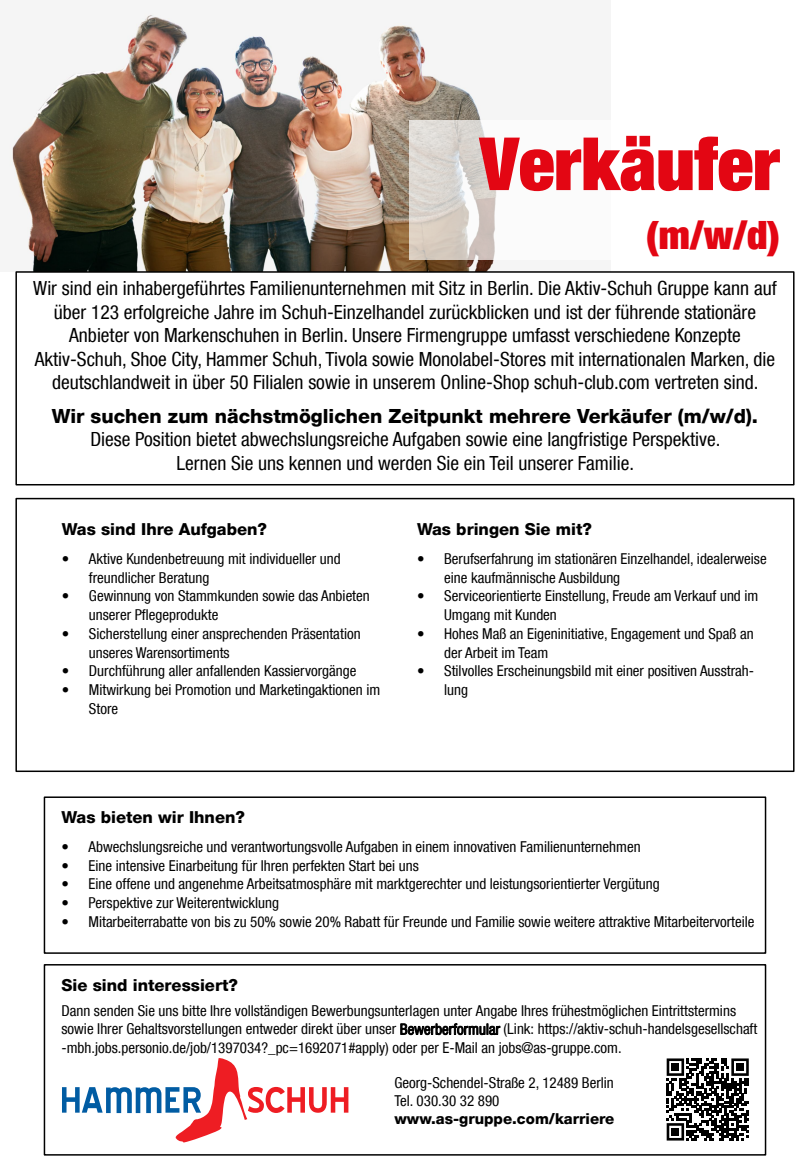
<style>
.page{position:relative;width:810px;height:1170px;background:#fff}
.page>*{position:absolute;margin:0;border:0;box-sizing:border-box;transform-origin:0 0}
.t1{font:900 condensed 73.5px "Helvetica Neue LT Com";color:#e30613}
.t2{font:900 condensed 39px "Helvetica Neue LT Com";color:#e30613}
.t3{font:condensed 19.5px/23.4px "Helvetica Neue LT Com";color:#000;text-align:center}
.t4{font:800 19.5px "Helvetica Neue LT Com";color:#000}
.t5{font:800 16.5px "Helvetica Neue LT Com";color:#000}
.t6{font:condensed 15px/18.8px "Helvetica Neue LT Com";color:#000}
.t7{font:15px/18.8px "Helvetica Neue LT Com 57 Condensed";color:#000}
.t8{font:800 15px "Helvetica Neue LT Com";color:#000}
.s1{font-family:"Helvetica Neue LT Com 107 Extra"}
</style>
<div class="page">
<img style="left:9px;top:13px;width:489px;height:258px">
<svg style="left:409px;top:120px;width:89px;height:139px;background:#dbd6d0"></svg>
<div style="left:44px;top:964px;width:722px;height:192px;border:2px solid #000"></div>
<div style="left:44px;top:796px;width:722px;height:158px;border:2px solid #000"></div>
<div style="left:15px;top:271px;width:780px;height:214px;border:2px solid #000"></div>
<div style="left:15px;top:498px;width:780px;height:274px;border:2px solid #000"></div>
<svg style="left:667px;top:1058px;width:82px;height:83px"></svg>
<div style="left:672px;top:1063px;width:7px;height:8px;background:#000"></div>
<div style="left:736px;top:1063px;width:8px;height:8px;background:#000"></div>
<div style="left:672px;top:1128px;width:7px;height:8px;background:#000"></div>
<svg style="left:62px;top:1058px;width:286px;height:85px"></svg>
<h1 class="t1" style="left:480px;top:117px;width:302px">Verkäufer</h1>
<h2 class="t2" style="left:646px;top:210px;width:136px">(<span class="s1">m</span>/<span class="s1">w</span>/d)</h2>
<p class="t3" style="left:33px;top:277px;width:745px">Wir sind ein inhabergeführtes Familienunternehmen mit Sitz in Berlin. Die Aktiv-Schuh Gruppe kann auf über 123 erfolgreiche Jahre im Schuh-Einzelhandel zurückblicken und ist der führende stationäre Anbieter von Markenschuhen in Berlin. Unsere Firmengruppe umfasst verschiedene Konzepte Aktiv-Schuh, Shoe City, Hammer Schuh, Tivola sowie Monolabel-Stores mit internationalen Marken, die deutschlandweit in über 50 Filialen sowie in unserem Online-Shop schuh-club.com vertreten sind.</p>
<h3 class="t4" style="left:52px;top:404px;width:708px">Wir suchen zum nächstmöglichen Zeitpunkt mehrere Verkäufer (m/w/d).</h3>
<h3 class="t3" style="left:90px;top:428px;width:631px">Diese Position bietet abwechslungsreiche Aufgaben sowie eine langfristige Perspektive.<br>Lernen Sie uns kennen und werden Sie ein Teil unserer Familie.</h3>
<p class="t5" style="left:62px;top:520px;width:207px">Was sind Ihre Aufgaben?</p>
<p class="t6" style="left:89px;top:549px;width:253px;text-indent:-27px">• Aktive Kundenbetreuung mit individueller und freundlicher Beratung</p>
<p class="t6" style="left:89px;top:587px;width:282px;text-indent:-27px">• Gewinnung von Stammkunden sowie das Anbieten unserer Pflegeprodukte</p>
<p class="t6" style="left:89px;top:624px;width:273px;text-indent:-27px">• Sicherstellung einer ansprechenden Präsentation unseres Warensortiments</p>
<p class="t6" style="left:62px;top:662px;width:296px">• Durchführung aller anfallenden Kassiervorgänge</p>
<p class="t6" style="left:89px;top:680px;width:293px;text-indent:-27px">• Mitwirkung bei Promotion und Marketingaktionen im<br>Store</p>
<p class="t5" style="left:417px;top:520px;width:176px">Was bringen Sie mit?</p>
<p class="t6" style="left:444px;top:549px;width:324px;text-indent:-27px">• Berufserfahrung im stationären Einzelhandel, idealerweise eine kaufmännische Ausbildung</p>
<p class="t6" style="left:444px;top:587px;width:316px;text-indent:-27px">• Serviceorientierte Einstellung, Freude am Verkauf und im<br>Umgang mit Kunden</p>
<p class="t6" style="left:444px;top:624px;width:311px;text-indent:-27px">• Hohes Maß an Eigeninitiative, Engagement und Spaß an der Arbeit im Team</p>
<p class="t6" style="left:444px;top:662px;width:311px;text-indent:-27px">• Stilvolles Erscheinungsbild mit einer positiven Ausstrah&shy;lung</p>
<p class="t5" style="left:62px;top:808px;width:185px">Was bieten wir Ihnen?</p>
<p class="t6" style="left:62px;top:837px;width:581px">• Abwechslungsreiche und verantwortungsvolle Aufgaben in einem innovativen Familienunternehmen</p>
<p class="t6" style="left:62px;top:856px;width:359px">• Eine intensive Einarbeitung für Ihren perfekten Start bei uns</p>
<p class="t6" style="left:62px;top:874px;width:600px">• Eine offene und angenehme Arbeitsatmosphäre mit marktgerechter und leistungsorientierter Vergütung</p>
<p class="t6" style="left:62px;top:893px;width:219px">• Perspektive zur Weiterentwicklung</p>
<p class="t6" style="left:62px;top:912px;width:694px">• Mitarbeiterrabatte von bis zu 50% sowie 20% Rabatt für Freunde und Familie sowie weitere attraktive Mitarbeitervorteile</p>
<p class="t5" style="left:62px;top:975px;width:178px">Sie sind interessiert?</p>
<p class="t7" style="left:61px;top:1001px;width:697px">Dann senden Sie uns bitte Ihre vollständigen Bewerbungsunterlagen unter Angabe Ihres frühestmöglichen Eintrittstermins sowie Ihrer Gehaltsvorstellungen entweder direkt über unser Bewerberformular (Link: https://aktiv-schuh-handelsgesellschaft -mbh.jobs.personio.de/job/1397034?_pc=1692071#apply) oder per E-Mail an jobs@as-gruppe.com.</p>
<p class="t6" style="left:394px;top:1074px;width:221px;line-height:18px">Georg-Schendel-Straße 2, 12489 Berlin<br>Tel. 030.30 32 890</p>
<p class="t8" style="left:394px;top:1110px;width:222px">www.as-gruppe.com/karriere</p>
</div>
